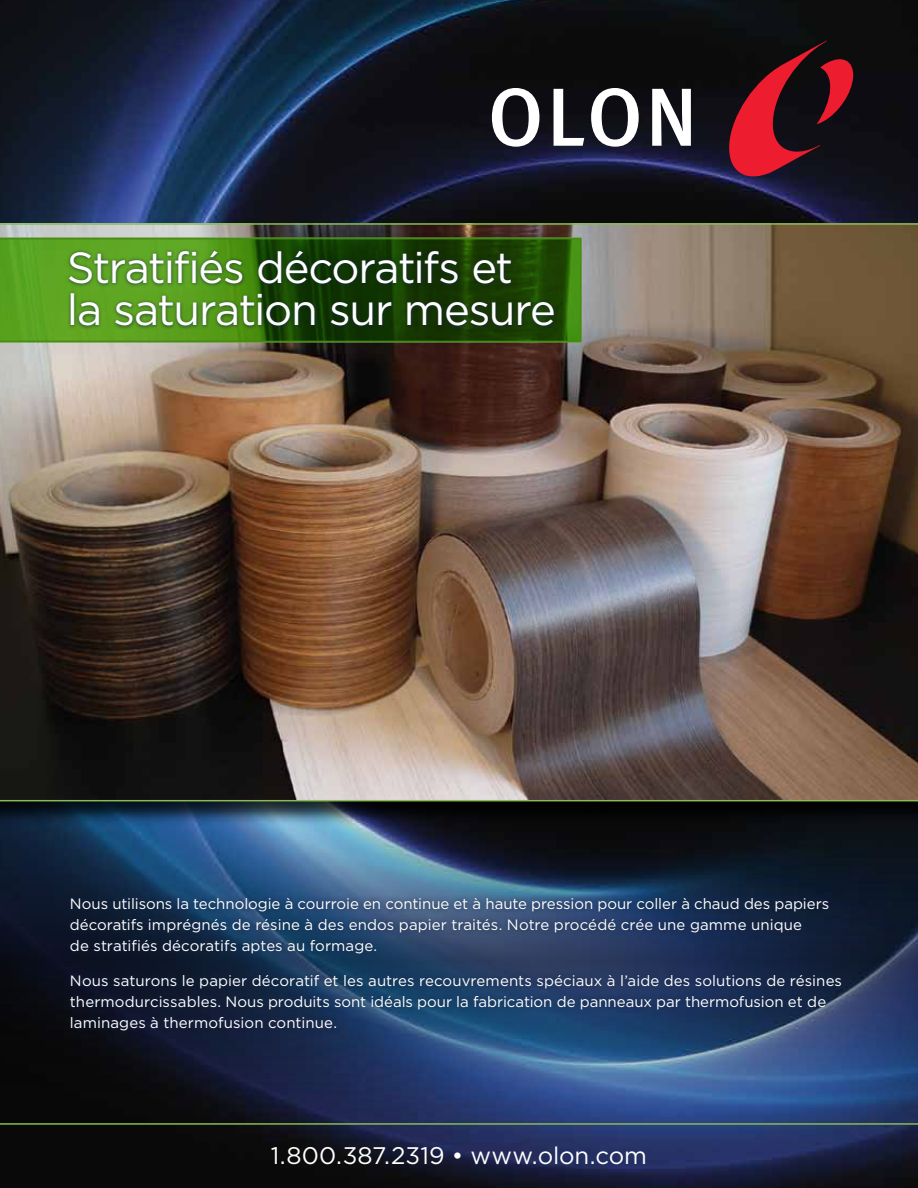
<style>
.page{position:relative;width:918px;height:1188px;background:#fff}
.page>*{position:absolute;margin:0;border:0;box-sizing:border-box;transform-origin:0 0}
.t1{font:43.5px/42px "Gotham";letter-spacing:-.035em;color:#fff}
.t2{font:24px "Gotham";letter-spacing:.005em;color:#fff}
.t3{font:15px/21px "Gotham";color:#fff}
</style>
<div class="page">
<img style="left:0;top:0;width:918px;height:1188px">
<img style="left:0;top:225px;width:918px;height:575px">
<svg style="left:0;top:801px;width:918px;height:322px;background:#1f3351"></svg>
<hr style="left:0;top:223px;width:918px;height:2px;background:#88bb54">
<hr style="left:0;top:800px;width:918px;height:1px;background:#88bb54">
<svg style="left:727px;top:41px;width:127px;height:144px;background:#54131e"></svg>
<svg style="left:492px;top:88px;width:47px;height:59px"></svg>
<svg style="left:554px;top:89px;width:30px;height:57px"></svg>
<svg style="left:591px;top:88px;width:48px;height:59px"></svg>
<svg style="left:652px;top:89px;width:39px;height:57px"></svg>
<div style="left:65px;top:893px;width:782px;height:143px;background:#142543;opacity:.9"></div>
<hr style="left:0;top:1123px;width:918px;height:2px;background:#88bb54">
<svg style="left:0;top:238px;width:582px;height:104px;background:#407e14"></svg>
<div style="left:66px;top:247px;width:492px;height:83px;background:#142543;opacity:.75"></div>
<h1 class="t1" style="left:67px;top:246px;width:491px">Stratifiés décoratifs et la saturation sur mesure</h1>
<p class="t3" style="left:70px;top:893px;width:761px">Nous utilisons la technologie à courroie en continue et à haute pression pour coller à chaud des papiers décoratifs imprégnés de résine à des endos papier traités. Notre procédé crée une gamme unique<br>de stratifiés décoratifs aptes au formage.</p>
<p class="t3" style="left:70px;top:969px;width:774px">Nous saturons le papier décoratif et les autres recouvrements spéciaux à l’aide des solutions de résines thermodurcissables. Nous produits sont idéals pour la fabrication de panneaux par thermofusion et de laminages à thermofusion continue.</p>
<h2 class="t2" style="left:271px;top:1140px;width:378px">1.800.387.2319 • www.olon.com</h2>
</div>
